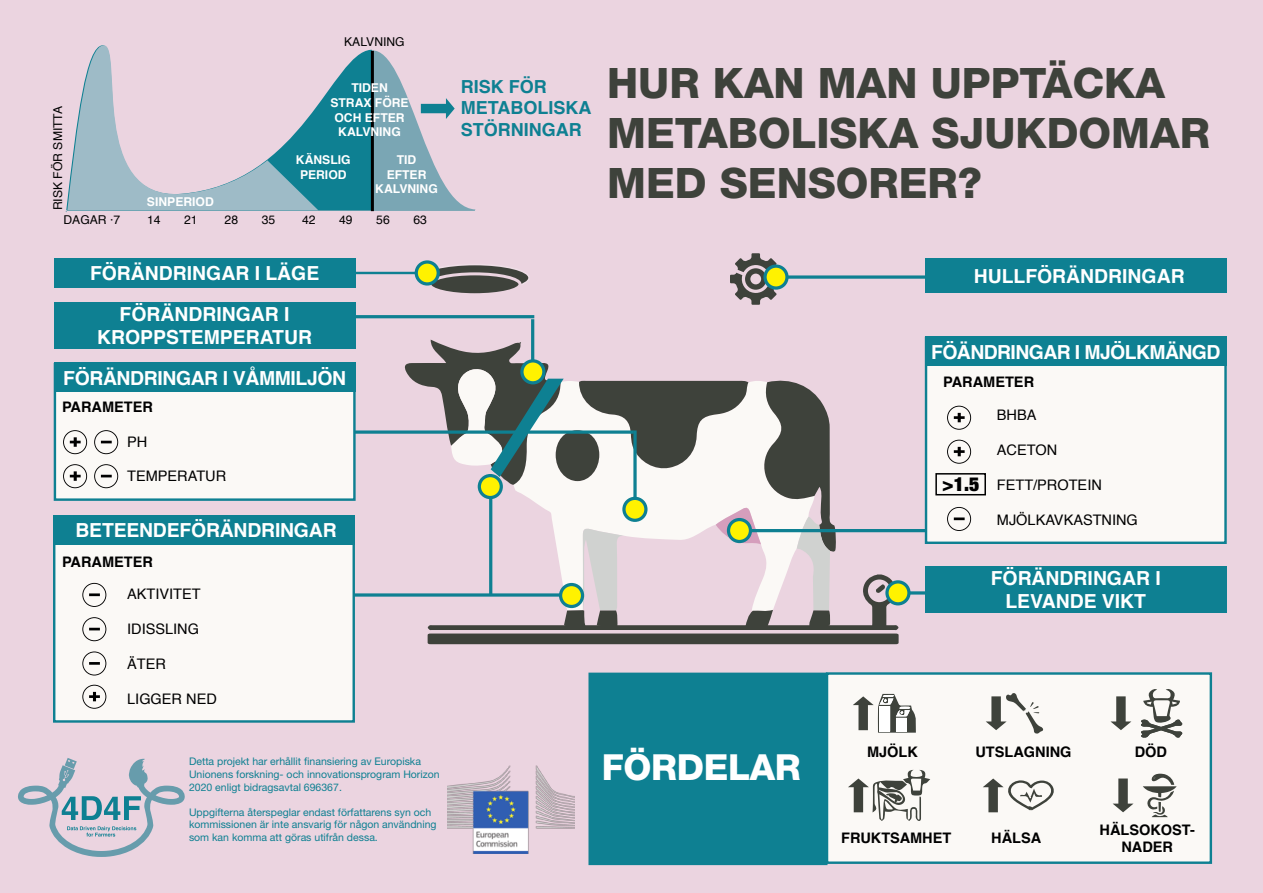
<style>
.page{position:relative;width:1263px;height:893px;background:#fff}
.page>*{position:absolute;margin:0;border:0;box-sizing:border-box;transform-origin:0 0}
.t1{font:800 42px/50.4px "Helvetica Neue LT Std";color:#3e423b}
.t2{font:800 36px "Helvetica Neue LT Std";letter-spacing:-.01em;color:#fff}
.t3{font:700 19.35px "Helvetica";color:#fff}
.t4{font:700 19.35px "Helvetica";letter-spacing:-.03em;color:#fff}
.t5{font:700 19.35px "Helvetica";letter-spacing:-.02em;color:#fff}
.t6{font:900 condensed 19.35px "Helvetica Neue LT Std";color:#000}
.t7{font:700 18px/21.6px "Helvetica";color:#0e8092}
.t8{font:14.55px "Helvetica";color:#000}
.t9{font:700 14.55px/17.4px "Helvetica";color:#000;text-align:center}
.t10{font:700 12.15px/14.5px "Helvetica";color:#fff;text-align:center}
.t11{font:12.15px "Helvetica";color:#000}
.t12{font:10.5px/12.6px "Helvetica Neue LT Std";color:#0e8092}
</style>
<div class="page">
<div style="left:0;top:0;width:1263px;height:892px;background:#ebd4e0"></div>
<div style="left:826px;top:672px;width:386px;height:192px;background:#fbf9f6;border:2px solid #0e8092"></div>
<div style="left:588px;top:673px;width:239px;height:192px;background:#0e8092"></div>
<hr style="left:293px;top:315px;width:241px;height:3px;background:#0e8092">
<hr style="left:531px;top:319px;width:3px;height:52px;background:#0e8092">
<hr style="left:738px;top:529px;width:226px;height:3px;background:#0e8092">
<svg style="left:355px;top:593px;width:48px;height:4px"></svg>
<svg style="left:65px;top:50px;width:410px;height:162px"></svg>
<svg style="left:66px;top:49px;width:306px;height:161px;fill:#0e8092"></svg>
<svg style="left:67px;top:45px;width:251px;height:165px"></svg>
<hr style="left:371px;top:51px;width:3px;height:160px;background:#000">
<svg style="left:421px;top:98px;width:34px;height:21px"></svg>
<div style="left:421px;top:265px;width:108px;height:26px;background:#3e423b;border-radius:50%"></div>
<div style="left:420px;top:264px;width:110px;height:28px;border:2px solid #efdee7;border-radius:50%"></div>
<div style="left:430px;top:274px;width:90px;height:21px;background:#3e423b;border-radius:50%"></div>
<div style="left:428px;top:272px;width:94px;height:24px;border:3px solid #ebd4e0;border-radius:50%"></div>
<svg style="left:730px;top:253px;width:47px;height:52px"></svg>
<div style="left:925px;top:337px;width:302px;height:207px;background:#fbf9f6;border:2px solid #0e8092"></div>
<div style="left:925px;top:337px;width:302px;height:29px;background:#0e8092"></div>
<svg style="left:403px;top:340px;width:498px;height:304px"></svg>
<svg style="left:910px;top:591px;width:15px;height:4px"></svg>
<div style="left:887px;top:582px;width:22px;height:22px;background:#fff200;border-radius:50%"></div>
<div style="left:885px;top:580px;width:25px;height:25px;border:3px solid #0e8092;border-radius:50%"></div>
<div style="left:925px;top:566px;width:302px;height:46px;background:#0e8092"></div>
<svg style="left:789px;top:275px;width:136px;height:4px"></svg>
<svg style="left:765px;top:266px;width:22px;height:22px"></svg>
<div style="left:763px;top:264px;width:26px;height:26px;border:3px solid #0e8092;border-radius:50%"></div>
<div style="left:925px;top:258px;width:302px;height:34px;background:#0e8092"></div>
<div style="left:479px;top:476px;width:22px;height:21px;background:#fff200;border-radius:50%"></div>
<div style="left:478px;top:474px;width:25px;height:25px;border:3px solid #0e8092;border-radius:50%"></div>
<div style="left:54px;top:258px;width:302px;height:30px;background:#0e8092"></div>
<hr style="left:334px;top:272px;width:82px;height:2px;background:#0e8092">
<svg style="left:416px;top:262px;width:22px;height:22px"></svg>
<div style="left:415px;top:260px;width:25px;height:26px;border:3px solid #0e8092;border-radius:50%"></div>
<div style="left:54px;top:302px;width:302px;height:46px;background:#0e8092"></div>
<svg style="left:356px;top:430px;width:278px;height:4px"></svg>
<div style="left:54px;top:363px;width:302px;height:138px;background:#fbf9f6;border:2px solid #0e8092"></div>
<div style="left:54px;top:363px;width:302px;height:29px;background:#0e8092"></div>
<div style="left:53px;top:515px;width:302px;height:208px;background:#fbf9f6;border:2px solid #0e8092"></div>
<div style="left:53px;top:515px;width:302px;height:30px;background:#0e8092"></div>
<div style="left:935px;top:473px;width:51px;height:22px;border:2px solid #000"></div>
<svg style="left:63px;top:430px;width:24px;height:24px"></svg>
<svg style="left:94px;top:430px;width:24px;height:24px"></svg>
<svg style="left:63px;top:464px;width:24px;height:24px"></svg>
<svg style="left:94px;top:464px;width:24px;height:24px"></svg>
<svg style="left:947px;top:406px;width:24px;height:24px"></svg>
<svg style="left:947px;top:440px;width:24px;height:24px"></svg>
<svg style="left:947px;top:507px;width:24px;height:24px"></svg>
<svg style="left:82px;top:583px;width:24px;height:24px"></svg>
<svg style="left:82px;top:617px;width:24px;height:24px"></svg>
<svg style="left:82px;top:651px;width:24px;height:24px"></svg>
<svg style="left:82px;top:685px;width:24px;height:24px"></svg>
<img style="left:448px;top:765px;width:127px;height:88px">
<svg style="left:18px;top:758px;width:167px;height:99px"></svg>
<svg style="left:853px;top:694px;width:63px;height:39px"></svg>
<svg style="left:986px;top:693px;width:57px;height:41px"></svg>
<svg style="left:1141px;top:689px;width:41px;height:49px"></svg>
<svg style="left:1110px;top:696px;width:21px;height:34px"></svg>
<svg style="left:848px;top:770px;width:82px;height:51px"></svg>
<svg style="left:983px;top:778px;width:71px;height:34px"></svg>
<svg style="left:1143px;top:774px;width:33px;height:43px"></svg>
<svg style="left:1112px;top:778px;width:21px;height:34px"></svg>
<p class="t11" style="left:48px;top:210px;width:106px;rotate:-90deg">RISK FÖR SMITTA</p>
<p class="t10" style="left:147px;top:194px;width:68px">SINPERIOD</p>
<p class="t11" style="left:344px;top:33px;width:62px">KALVNING</p>
<p class="t10" style="left:351px;top:81px;width:38px">TIDEN</p>
<p class="t10" style="left:330px;top:96px;width:80px">STRAX FÖRE<br>OCH EFTER<br>KALVNING</p>
<p class="t10" style="left:296px;top:153px;width:56px">KÄNSLIG</p>
<p class="t10" style="left:300px;top:167px;width:48px">PERIOD</p>
<p class="t10" style="left:397px;top:153px;width:21px">TID</p>
<p class="t10" style="left:375px;top:167px;width:64px">EFTER<br>KALVNING</p>
<p class="t11" style="left:63px;top:211px;width:58px">DAGAR ·7</p>
<p class="t11" style="left:147px;top:211px;width:15px">14</p>
<p class="t11" style="left:184px;top:211px;width:15px">21</p>
<p class="t11" style="left:225px;top:211px;width:15px">28</p>
<p class="t11" style="left:262px;top:211px;width:15px">35</p>
<p class="t11" style="left:302px;top:211px;width:15px">42</p>
<p class="t11" style="left:339px;top:211px;width:15px">49</p>
<p class="t11" style="left:376px;top:211px;width:15px">56</p>
<p class="t11" style="left:413px;top:211px;width:15px">63</p>
<p class="t7" style="left:461px;top:76px;width:88px">RISK FÖR</p>
<p class="t7" style="left:461px;top:97px;width:132px">METABOLISKA<br>STÖRNINGAR</p>
<p class="t1" style="left:607px;top:57px;width:604px">HUR KAN MAN UPPTÄCKA<br>METABOLISKA SJUKDOMAR<br>MED SENSORER?</p>
<p class="t3" style="left:90px;top:258px;width:231px">FÖRÄNDRINGAR I LÄGE</p>
<p class="t3" style="left:974px;top:260px;width:212px">HULLFÖRÄNDRINGAR</p>
<p class="t3" style="left:120px;top:298px;width:172px">FÖRÄNDRINGAR I</p>
<p class="t3" style="left:97px;top:322px;width:216px">KROPPSTEMPERATUR</p>
<p class="t5" style="left:63px;top:362px;width:284px">FÖRÄNDRINGAR I VÅMMILJÖN</p>
<p class="t4" style="left:931px;top:336px;width:291px">FÖÄNDRINGAR I MJÖLKMÄNGD</p>
<p class="t9" style="left:943px;top:373px;width:92px">PARAMETER</p>
<p class="t9" style="left:62px;top:399px;width:92px">PARAMETER</p>
<p class="t8" style="left:127px;top:430px;width:22px">PH</p>
<p class="t8" style="left:127px;top:465px;width:101px">TEMPERATUR</p>
<p class="t3" style="left:76px;top:515px;width:263px">BETEENDEFÖRÄNDRINGAR</p>
<p class="t9" style="left:62px;top:553px;width:92px">PARAMETER</p>
<p class="t8" style="left:127px;top:583px;width:75px">AKTIVITET</p>
<p class="t8" style="left:127px;top:618px;width:73px">IDISSLING</p>
<p class="t8" style="left:127px;top:652px;width:40px">ÄTER</p>
<p class="t8" style="left:127px;top:687px;width:91px">LIGGER NED</p>
<p class="t12" style="left:189px;top:755px;width:252px">Detta projekt har erhållit finansiering av Europiska<br>Unionens forskning- och innovationsprogram Horizon<br>2020 enligt bidragsavtal 696367.</p>
<p class="t12" style="left:189px;top:805px;width:249px">Uppgifterna återspeglar endast författarens syn och kommissionen är inte ansvarig för någon användning som kan komma att göras utifrån dessa.</p>
<p class="t6" style="left:942px;top:472px;width:38px">&gt;1.5</p>
<p class="t8" style="left:997px;top:404px;width:41px">BHBA</p>
<p class="t8" style="left:997px;top:439px;width:62px">ACETON</p>
<p class="t8" style="left:997px;top:474px;width:106px">FETT/PROTEIN</p>
<p class="t8" style="left:997px;top:509px;width:143px">MJÖLKAVKASTNING</p>
<p class="t3" style="left:991px;top:562px;width:172px">FÖRÄNDRINGAR I</p>
<p class="t3" style="left:1005px;top:586px;width:142px">LEVANDE VIKT</p>
<p class="t2" style="left:602px;top:745px;width:200px">FÖRDELAR</p>
<p class="t9" style="left:867px;top:743px;width:52px">MJÖLK</p>
<p class="t9" style="left:975px;top:743px;width:98px">UTSLAGNING</p>
<p class="t9" style="left:1135px;top:743px;width:34px">DÖD</p>
<p class="t9" style="left:841px;top:829px;width:111px">FRUKTSAMHET</p>
<p class="t9" style="left:991px;top:829px;width:52px">HÄLSA</p>
<p class="t9" style="left:1099px;top:821px;width:97px">HÄLSOKOST-<br>NADER</p>
</div>
